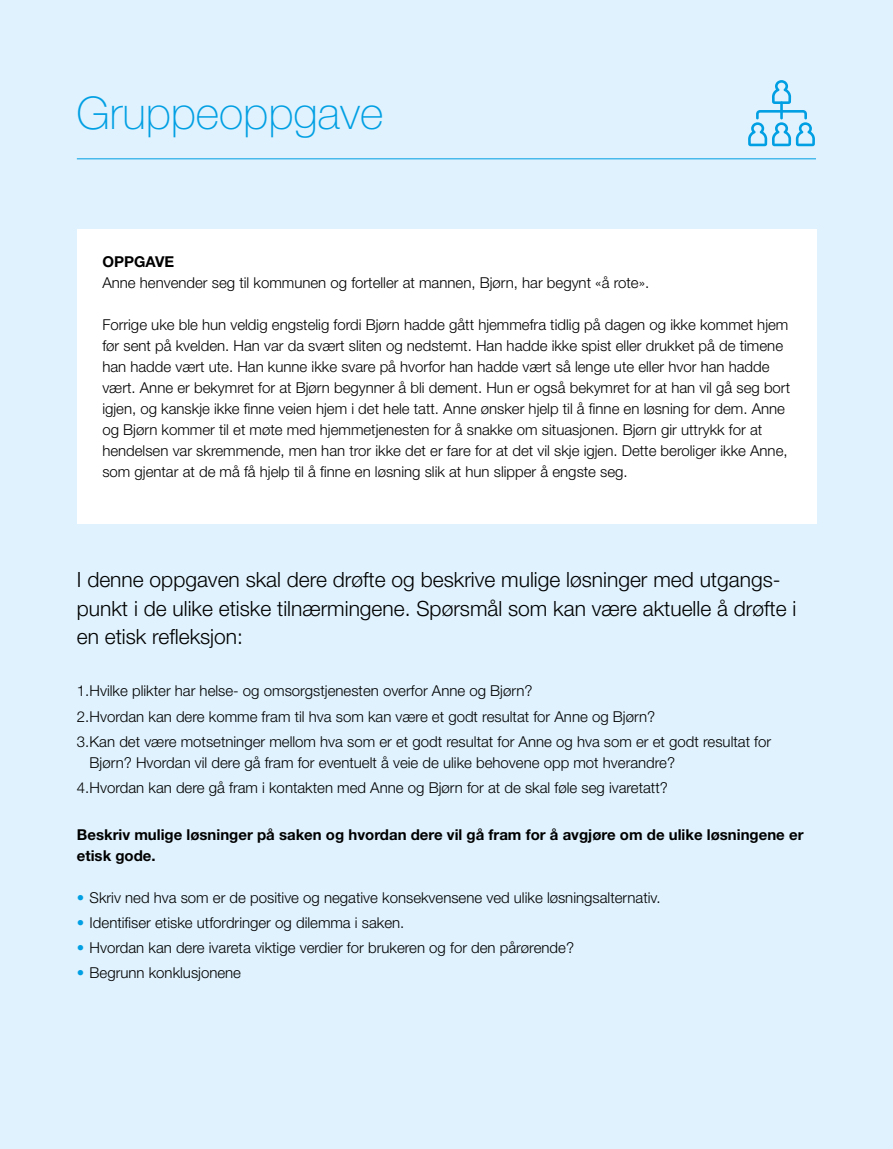
<style>
.page{position:relative;width:893px;height:1149px;background:#fff}
.page>*{position:absolute;margin:0;border:0;box-sizing:border-box;transform-origin:0 0}
.t1{font:100 45px "Helvetica Neue";color:#009fe3}
.t2{font:300 21px/28.5px "Helvetica Neue";color:#000}
.t3{font:300 15px/21px "Helvetica Neue";color:#000}
.t4{font:700 15px/21px "Helvetica Neue";color:#000}
.s1{color:#009fe3}
</style>
<div class="page">
<div style="left:0;top:0;width:893px;height:1148px;background:#dff2fd"></div>
<hr style="left:77px;top:158px;width:739px;height:1px;background:#009fe3">
<div style="left:77px;top:230px;width:740px;height:293px;background:#fff"></div>
<svg style="left:748px;top:110px;width:67px;height:36px"></svg>
<svg style="left:772px;top:80px;width:19px;height:24px"></svg>
<hr style="left:780px;top:101px;width:3px;height:18px;background:#009fe3">
<h1 class="t1" style="left:77px;top:87px;width:308px">Gruppeoppgave</h1>
<p class="t4" style="left:102px;top:251px;width:73px">OPPGAVE</p>
<p class="t3" style="left:102px;top:272px;width:548px">Anne henvender seg til kommunen og forteller at mannen, Bjørn, har begynt «å rote».</p>
<p class="t3" style="left:102px;top:314px;width:689px">Forrige uke ble hun veldig engstelig fordi Bjørn hadde gått hjemmefra tidlig på dagen og ikke kommet hjem før sent på kvelden. Han var da svært sliten og nedstemt. Han hadde ikke spist eller drukket på de timene han hadde vært ute. Han kunne ikke svare på hvorfor han hadde vært så lenge ute eller hvor han hadde vært. Anne er bekymret for at Bjørn begynner å bli dement. Hun er også bekymret for at han vil gå seg bort igjen, og kanskje ikke finne veien hjem i det hele tatt. Anne ønsker hjelp til å finne en løsning for dem. Anne og Bjørn kommer til et møte med hjemmetjenesten for å snakke om situasjonen. Bjørn gir uttrykk for at hendelsen var skremmende, men han tror ikke det er fare for at det vil skje igjen. Dette beroliger ikke Anne, som gjentar at de må få hjelp til å finne en løsning slik at hun slipper å engste seg.</p>
<h2 class="t2" style="left:77px;top:564px;width:721px">I denne oppgaven skal dere drøfte og beskrive mulige løsninger med utgangs&shy;punkt i de ulike etiske tilnærmingene. Spørsmål som kan være aktuelle å drøfte i en etisk refleksjon:</h2>
<p class="t3" style="left:77px;top:678px;width:696px;line-height:25.2px">1.Hvilke plikter har helse- og omsorgstjenesten overfor Anne og Bjørn?<br>2.Hvordan kan dere komme fram til hva som kan være et godt resultat for Anne og Bjørn?<br>3.Kan det være motsetninger mellom hva som er et godt resultat for Anne og hva som er et godt resultat for</p>
<p class="t3" style="left:77px;top:749px;width:600px;line-height:25.2px;text-indent:13px">Bjørn? Hvordan vil dere gå fram for eventuelt å veie de ulike behovene opp mot hverandre?<br>4.Hvordan kan dere gå fram i kontakten med Anne og Bjørn for at de skal føle seg ivaretatt?</p>
<p class="t4" style="left:77px;top:823px;width:728px">Beskriv mulige løsninger på saken og hvordan dere vil gå fram for å avgjøre om de ulike løsningene er etisk gode.</p>
<p class="t3" style="left:77px;top:886px;width:585px"><span class="s1">•</span> Skriv ned hva som er de positive og negative konsekvensene ved ulike løsningsalternativ.</p>
<p class="t3" style="left:77px;top:911px;width:329px"><span class="s1">•</span> Identifiser etiske utfordringer og dilemma i saken.</p>
<p class="t3" style="left:77px;top:936px;width:499px"><span class="s1">•</span> Hvordan kan dere ivareta viktige verdier for brukeren og for den pårørende?</p>
<p class="t3" style="left:77px;top:961px;width:166px"><span class="s1">•</span> Begrunn konklusjonene</p>
</div>
